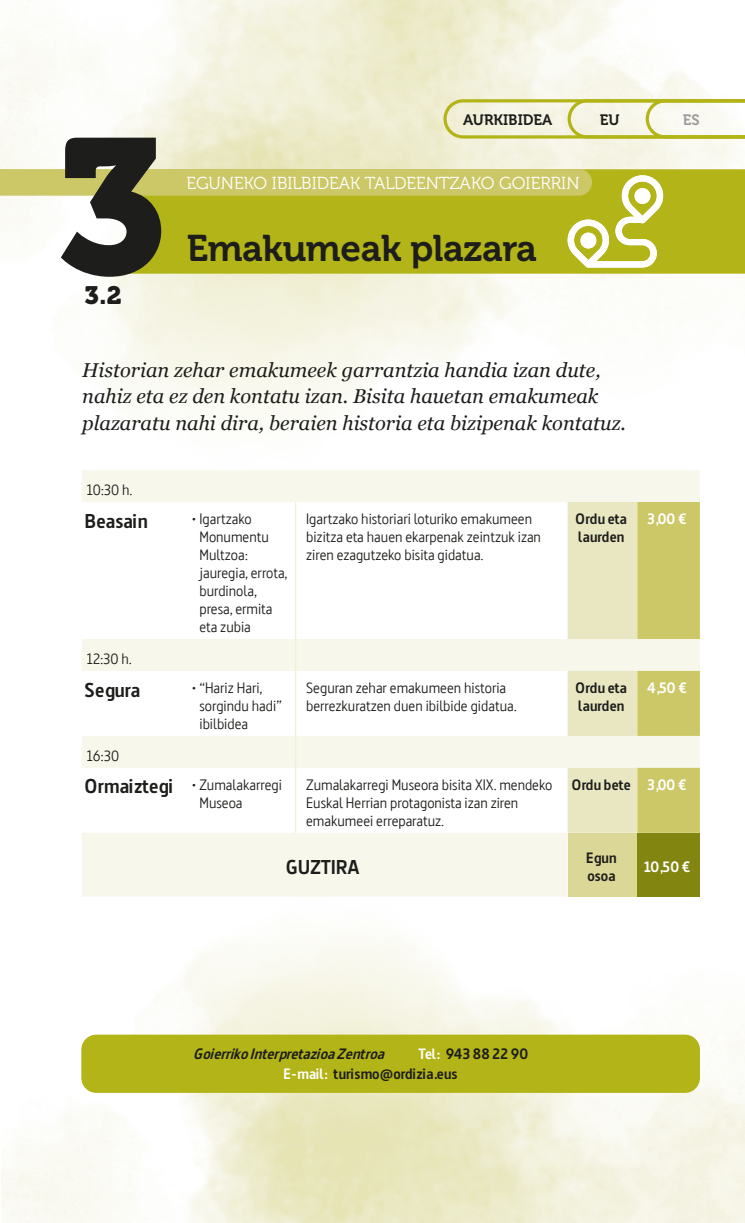
<style>
.page{position:relative;width:745px;height:1223px;background:#fff}
.page>*{position:absolute;margin:0;border:0;box-sizing:border-box;transform-origin:0 0}
.t1{font:191.25px "Museo 900";color:#1d1d1b}
.t2{font:36.88px "Museo 700";letter-spacing:-.01em;color:#1d1d1b}
.t3{font:25px "Museo 900";color:#1d1d1b}
.t4{font:italic 20px/26.2px "Georgia";color:#1d1d1b}
.t5{font:italic 700 20px "Dsignes";color:#1d1d1b}
.t6{font:17.25px "Museo 300";color:#fff}
.t7{font:15px/18px "Dsignes";color:#1d1d1b}
.t8{font:italic 700 15px/18px "Dsignes";color:#1d1d1b}
.t9{font:italic 700 15px "Dsignes";color:#fff}
.t10{font:15px "Museo 700";color:#1d1d1b}
.t11{font:15px "Museo 700";color:#9d9d9c}
.s1{font-weight:700;font-style:italic;font-size:20px}
.s2{color:#fff}
</style>
<div class="page">
<img style="left:0;top:0;width:744px;height:543px">
<img style="left:1px;top:836px;width:743px;height:386px">
<div style="left:125px;top:169px;width:619px;height:105px;background:#b2b417"></div>
<svg style="left:0;top:169px;width:664px;height:99px"></svg>
<div style="left:81px;top:1034px;width:618px;height:58px;background:#b2b417;border-radius:15px"></div>
<svg style="left:443px;top:99px;width:301px;height:39px"></svg>
<svg style="left:81px;top:470px;width:618px;height:426px"></svg>
<svg style="left:567px;top:502px;width:132px;height:330px;background:#e1dea8"></svg>
<div style="left:567px;top:832px;width:70px;height:64px;background:#dbd796"></div>
<div style="left:637px;top:832px;width:62px;height:64px;background:#828510"></div>
<hr style="left:295px;top:502px;width:1px;height:137px;background:#f1efd8">
<hr style="left:295px;top:639px;width:1px;height:32px;background:#f1efd8">
<hr style="left:295px;top:671px;width:1px;height:65px;background:#f1efd8">
<hr style="left:295px;top:736px;width:1px;height:31px;background:#f1efd8">
<hr style="left:295px;top:767px;width:1px;height:65px;background:#f1efd8">
<h1 class="t1" style="left:56px;top:99px;width:112px">3</h1>
<h3 class="t3" style="left:85px;top:281px;width:38px">3.2</h3>
<p class="t10" style="left:463px;top:111px;width:91px">AURKIBIDEA</p>
<p class="t10" style="left:599px;top:111px;width:21px">EU</p>
<p class="t11" style="left:682px;top:111px;width:18px">ES</p>
<p class="t6" style="left:186px;top:174px;width:394px">EGUNEKO IBILBIDEAK TALDEENTZAKO GOIERRIN</p>
<h2 class="t2" style="left:187px;top:227px;width:351px">Emakumeak plazara</h2>
<h3 class="t4" style="left:82px;top:356px;width:545px">Historian zehar emakumeek garrantzia handia izan dute, nahiz eta ez den kontatu izan. Bisita hauetan emakumeak plazaratu nahi dira, beraien historia eta bizipenak kontatuz.</h3>
<p class="t7" style="left:86px;top:480px;width:48px">10:30 h.</p>
<h3 class="t5" style="left:86px;top:509px;width:70px">Beasain</h3>
<p class="t7" style="left:199px;top:509px;width:90px;text-indent:-8px">• Igartzako<br>Monumentu<br>Multzoa: jauregia, errota, burdinola, presa, ermita eta zubia</p>
<p class="t7" style="left:306px;top:509px;width:236px">Igartzako historiari loturiko emakumeen bizitza eta hauen ekarpenak zeintzuk izan ziren ezagutzeko bisita gidatua.</p>
<p class="t8" style="left:576px;top:509px;width:57px">Ordueta laurden</p>
<p class="t9" style="left:648px;top:510px;width:46px">3 ,00 €</p>
<p class="t7" style="left:86px;top:649px;width:47px">12:30 h.</p>
<h3 class="t5" style="left:86px;top:678px;width:62px">Segura</h3>
<p class="t7" style="left:199px;top:678px;width:84px;text-indent:-8px">• “Hariz Hari, sorgindu hadi” ibilbidea</p>
<p class="t7" style="left:306px;top:678px;width:212px">Seguran zehar emakumeen historia berrezkuratzen duen ibilbide gidatua.</p>
<p class="t8" style="left:576px;top:678px;width:57px">Ordueta laurden</p>
<p class="t9" style="left:648px;top:679px;width:46px">4,50 €</p>
<p class="t7" style="left:86px;top:740px;width:197px;line-height:29px">16:30<br><span class="s1">Ormaiztegi</span> • Zumalakarregi</p>
<p class="t7" style="left:199px;top:793px;width:45px">Museoa</p>
<p class="t7" style="left:306px;top:775px;width:247px">Zumalakarregi Museora bisita XIX. mendeko<br>Euskal Herrian protagonista izan ziren emakumeei erreparatuz.</p>
<p class="t8" style="left:572px;top:775px;width:121px">Ordubete <span class="s2">3 ,00 €</span></p>
<h3 class="t5" style="left:288px;top:855px;width:75px">GUZTIRA</h3>
<p class="t8" style="left:587px;top:848px;width:36px">Egun osoa</p>
<p class="t9" style="left:644px;top:858px;width:53px">10,50 €</p>
<p class="t8" style="left:194px;top:1044px;width:192px">Goierriko Interpretazioa Zentroa</p>
<p class="t8" style="left:284px;top:1043px;width:251px;line-height:20px;text-indent:135px"><span class="s2">Tel:</span>943 88 22 90<br><span class="s2">E-mail:</span>turismo@ordizia.eus</p>
</div>
